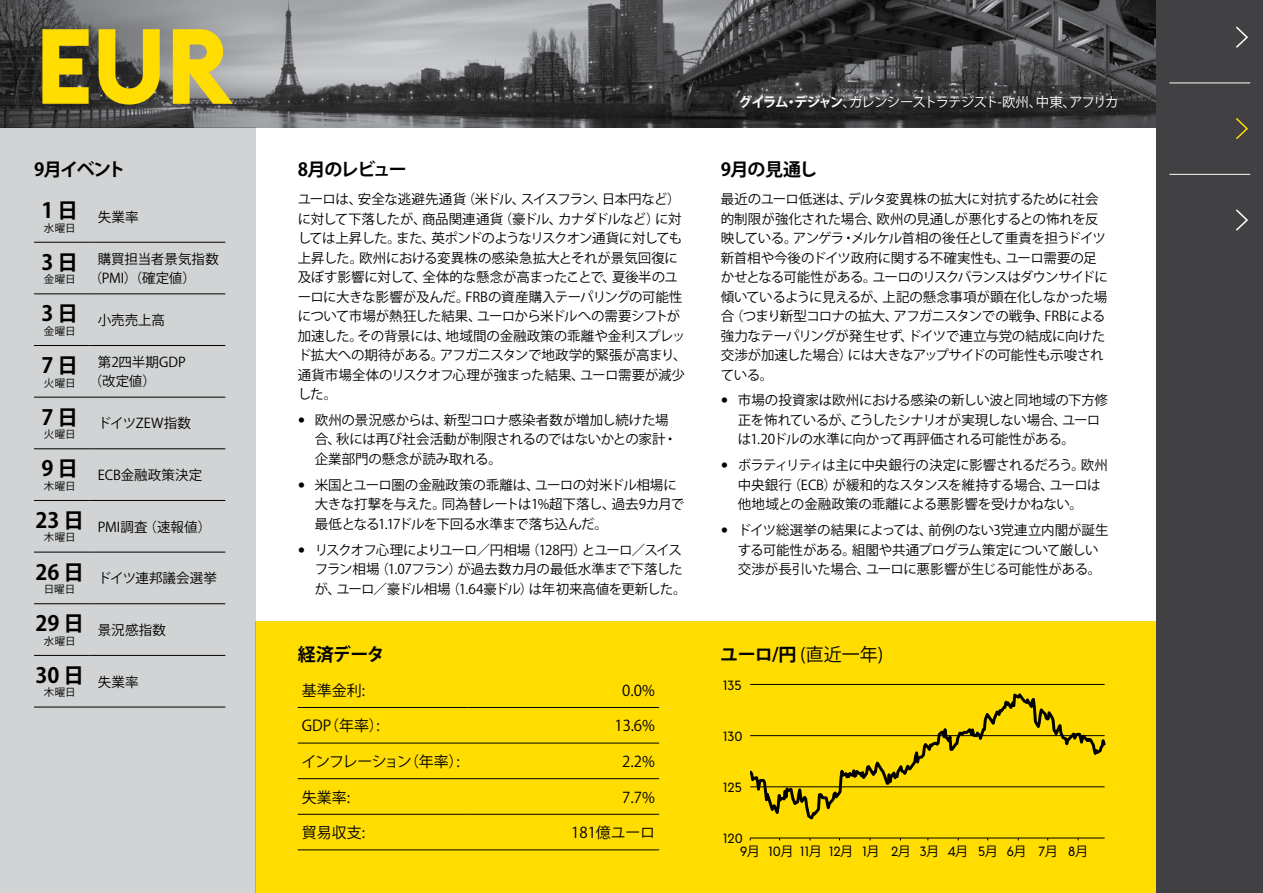
<style>
.page{position:relative;width:1263px;height:893px;background:#fff}
.page>*{position:absolute;margin:0;border:0;box-sizing:border-box;transform-origin:0 0}
.t1{font:700 105px "Euclid WU";color:#fd0}
.t2{font:700 21px "Koz Go Pr 6 N";color:#000}
.t3{font:700 18px "Koz Go Pr 6 N";letter-spacing:-.06em;color:#000}
.t4{font:18px "Koz Go Pr 6 N";color:#000}
.t5{font:700 18px "Koz Go Pr 6 N";letter-spacing:-.08em;color:#000}
.t6{font:15px "Koz Go Pr 6 N";color:#000}
.t7{font:15px "Koz Go Pr 6 N";letter-spacing:-.085em;color:#000}
.t8{font:13.5px/19.5px "Koz Go Pr 6 N";letter-spacing:-.025em;color:#000}
.t9{font:13.5px/19.5px "Koz Go Pr 6 N";letter-spacing:-.045em;color:#000}
.t10{font:13.5px "Koz Go Pr 6 N";letter-spacing:-.075em;color:#fff}
.t11{font:13.5px/19.5px "Koz Go Pr 6 N";color:#000}
.t12{font:13.5px/19.5px "Koz Go Pr 6 N";letter-spacing:-.005em;color:#000}
.t13{font:13.5px "Koz Go Pr 6 N";letter-spacing:.005em;color:#000}
.t14{font:13.2px "Euclid WU";color:#000}
.t15{font:13.2px "Euclid WU";letter-spacing:-.035em;color:#000}
.t16{font:10.5px "Koz Go Pr 6 N";color:#000}
.s1{font-weight:700}
.s2{font-family:"Koz Go Pr 6 N"}
</style>
<div class="page">
<img style="left:0;top:0;width:1157px;height:127px">
<div style="left:255px;top:622px;width:902px;height:271px;background:#fd0"></div>
<div style="left:0;top:127px;width:255px;height:766px;background:#d1d3d4"></div>
<hr style="left:34px;top:242px;width:55px;height:1px;background:#000">
<hr style="left:89px;top:242px;width:136px;height:1px;background:#000">
<hr style="left:34px;top:293px;width:55px;height:1px;background:#000">
<hr style="left:89px;top:293px;width:136px;height:1px;background:#000">
<hr style="left:34px;top:345px;width:55px;height:1px;background:#000">
<hr style="left:89px;top:345px;width:136px;height:1px;background:#000">
<hr style="left:34px;top:397px;width:55px;height:1px;background:#000">
<hr style="left:89px;top:397px;width:136px;height:1px;background:#000">
<hr style="left:34px;top:448px;width:55px;height:1px;background:#000">
<hr style="left:89px;top:448px;width:136px;height:1px;background:#000">
<hr style="left:34px;top:500px;width:55px;height:1px;background:#000">
<hr style="left:89px;top:500px;width:136px;height:1px;background:#000">
<hr style="left:34px;top:552px;width:55px;height:1px;background:#000">
<hr style="left:89px;top:552px;width:136px;height:1px;background:#000">
<hr style="left:34px;top:603px;width:55px;height:1px;background:#000">
<hr style="left:89px;top:603px;width:136px;height:1px;background:#000">
<hr style="left:34px;top:655px;width:55px;height:1px;background:#000">
<hr style="left:89px;top:655px;width:136px;height:1px;background:#000">
<hr style="left:34px;top:707px;width:55px;height:1px;background:#000">
<hr style="left:89px;top:707px;width:136px;height:1px;background:#000">
<hr style="left:298px;top:707px;width:170px;height:1px;background:#000">
<hr style="left:298px;top:743px;width:170px;height:1px;background:#000">
<hr style="left:298px;top:778px;width:170px;height:1px;background:#000">
<hr style="left:298px;top:814px;width:170px;height:1px;background:#000">
<hr style="left:298px;top:849px;width:170px;height:1px;background:#000">
<hr style="left:468px;top:707px;width:191px;height:1px;background:#000">
<hr style="left:468px;top:743px;width:191px;height:1px;background:#000">
<hr style="left:468px;top:778px;width:191px;height:1px;background:#000">
<hr style="left:468px;top:814px;width:191px;height:1px;background:#000">
<hr style="left:468px;top:849px;width:191px;height:1px;background:#000">
<hr style="left:750px;top:684px;width:355px;height:1px;background:#000">
<hr style="left:750px;top:838px;width:355px;height:1px;background:#000">
<svg style="left:750px;top:693px;width:355px;height:127px"></svg>
<div style="left:1157px;top:0;width:106px;height:893px;background:#414042"></div>
<hr style="left:1169px;top:83px;width:81px;height:1px;background:#fff">
<hr style="left:1169px;top:174px;width:81px;height:1px;background:#fff">
<svg style="left:1236px;top:26px;width:12px;height:22px"></svg>
<svg style="left:1236px;top:209px;width:12px;height:22px"></svg>
<svg style="left:1236px;top:118px;width:12px;height:22px"></svg>
<h1 class="t1" style="left:35px;top:6px;width:198px">EUR</h1>
<h3 class="t3" style="left:34px;top:159px;width:93px">9月イベント</h3>
<h2 class="t2" style="left:42px;top:199px;width:38px">1 日</h2>
<p class="t16" style="left:44px;top:222px;width:33px">水曜日</p>
<p class="t8" style="left:98px;top:207px;width:42px">失業率</p>
<h2 class="t2" style="left:42px;top:250px;width:38px">3 日</h2>
<p class="t16" style="left:44px;top:273px;width:33px">金曜日</p>
<h2 class="t2" style="left:42px;top:302px;width:38px">3 日</h2>
<p class="t16" style="left:44px;top:325px;width:33px">金曜日</p>
<h2 class="t2" style="left:42px;top:353px;width:38px">7 日</h2>
<p class="t16" style="left:44px;top:377px;width:33px">火曜日</p>
<h2 class="t2" style="left:42px;top:405px;width:38px">7 日</h2>
<p class="t16" style="left:44px;top:428px;width:33px">火曜日</p>
<h2 class="t2" style="left:42px;top:457px;width:38px">9 日</h2>
<p class="t16" style="left:44px;top:480px;width:33px">木曜日</p>
<h2 class="t2" style="left:36px;top:508px;width:50px">23 日</h2>
<p class="t16" style="left:44px;top:532px;width:33px">木曜日</p>
<h2 class="t2" style="left:36px;top:560px;width:50px">26 日</h2>
<p class="t16" style="left:44px;top:583px;width:33px">日曜日</p>
<h2 class="t2" style="left:36px;top:612px;width:50px">29 日</h2>
<p class="t16" style="left:44px;top:635px;width:33px">水曜日</p>
<h2 class="t2" style="left:36px;top:663px;width:50px">30 日</h2>
<p class="t16" style="left:44px;top:687px;width:33px">木曜日</p>
<p class="t12" style="left:89px;top:249px;width:132px;text-indent:9px">購買担当者景気指数（PMI）（確定値）</p>
<p class="t8" style="left:98px;top:311px;width:69px">小売売上高</p>
<p class="t11" style="left:89px;top:353px;width:99px;text-indent:9px">第2四半期GDP（改定値）</p>
<p class="t12" style="left:98px;top:414px;width:95px">ドイツZEW指数</p>
<p class="t11" style="left:98px;top:466px;width:106px">ECB金融政策決定</p>
<p class="t11" style="left:98px;top:517px;width:115px">PMI調査（速報値）</p>
<p class="t13" style="left:98px;top:571px;width:121px">ドイツ連邦議会選挙</p>
<p class="t8" style="left:98px;top:621px;width:70px">景況感指数</p>
<p class="t8" style="left:98px;top:672px;width:42px">失業率</p>
<h3 class="t5" style="left:298px;top:159px;width:111px">8月のレビュー</h3>
<p class="t8" style="left:298px;top:190px;width:391px">ユーロは、安全な逃避先通貨（米ドル、スイスフラン、日本円など）に対して下落したが、商品関連通貨（豪ドル、カナダドルなど）に対しては上昇した。また、英ポンドのようなリスクオン通貨に対しても上昇した。欧州における変異株の感染急拡大とそれが景気回復に及ぼす影響に対して、全体的な懸念が高まったことで、夏後半のユーロに大きな影響が及んだ。FRBの資産購入テーパリングの可能性について市場が熱狂した結果、ユーロから米ドルへの需要シフトが加速した。その背景には、地域間の金融政策の乖離や金利スプレッド拡大への期待がある。アフガニスタンで地政学的緊張が高まり、通貨市場全体のリスクオフ心理が強まった結果、ユーロ需要が減少した。</p>
<p class="t8" style="left:315px;top:410px;width:364px">欧州の景況感からは、新型コロナ感染者数が増加し続けた場合、秋には再び社会活動が制限されるのではないかとの家計・企業部門の懸念が読み取れる。</p>
<p class="t8" style="left:315px;top:475px;width:371px">米国とユーロ圏の金融政策の乖離は、ユーロの対米ドル相場に大きな打撃を与えた。同為替レートは1%超下落し、過去9カ月で最低となる1.17ドルを下回る水準まで落ち込んだ。</p>
<p class="t9" style="left:315px;top:540px;width:374px">リスクオフ心理によりユーロ／円相場（128円）とユーロ／スイスフラン相場（1.07フラン）が過去数カ月の最低水準まで下落したが、ユーロ／豪ドル相場（1.64豪ドル）は年初来高値を更新した。</p>
<p class="t10" style="left:739px;top:95px;width:381px"><span class="s1">グイラム・デジャン</span>、カレンシーストラテジスト-欧州、中東、アフリカ</p>
<h3 class="t3" style="left:721px;top:159px;width:98px">9月の見通し</h3>
<p class="t8" style="left:721px;top:190px;width:389px">最近のユーロ低迷は、デルタ変異株の拡大に対抗するために社会的制限が強化された場合、欧州の見通しが悪化するとの怖れを反映している。アンゲラ・メルケル首相の後任として重責を担うドイツ新首相や今後のドイツ政府に関する不確実性も、ユーロ需要の足かせとなる可能性がある。ユーロのリスクバランスはダウンサイドに傾いているように見えるが、上記の懸念事項が顕在化しなかった場合（つまり新型コロナの拡大、アフガニスタンでの戦争、FRBによる強力なテーパリングが発生せず、ドイツで連立与党の結成に向けた交渉が加速した場合）には大きなアップサイドの可能性も示唆されている。</p>
<p class="t8" style="left:738px;top:391px;width:372px">市場の投資家は欧州における感染の新しい波と同地域の下方修正を怖れているが、こうしたシナリオが実現しない場合、ユーロは1.20ドルの水準に向かって再評価される可能性がある。</p>
<p class="t8" style="left:738px;top:456px;width:372px">ボラティリティは主に中央銀行の決定に影響されるだろう。欧州中央銀行（ECB）が緩和的なスタンスを維持する場合、ユーロは他地域との金融政策の乖離による悪影響を受けかねない。</p>
<p class="t8" style="left:738px;top:521px;width:372px">ドイツ総選挙の結果によっては、前例のない3党連立内閣が誕生する可能性がある。組閣や共通プログラム策定について厳しい交渉が長引いた場合、ユーロに悪影響が生じる可能性がある。</p>
<h3 class="t3" style="left:298px;top:644px;width:89px">経済データ</h3>
<h3 class="t4" style="left:720px;top:644px;width:165px"><span class="s1">ユーロ/円</span> (直近一年)</h3>
<p class="t14" style="left:723px;top:677px;width:20px">135</p>
<p class="t6" style="left:302px;top:682px;width:65px">基準金利:</p>
<p class="t6" style="left:622px;top:682px;width:34px">0.0%</p>
<p class="t6" style="left:302px;top:717px;width:83px">GDP（年率）:</p>
<p class="t6" style="left:615px;top:717px;width:42px">13.6%</p>
<p class="t7" style="left:302px;top:753px;width:164px">インフレーション（年率）:</p>
<p class="t6" style="left:622px;top:753px;width:34px">2.2%</p>
<p class="t6" style="left:302px;top:789px;width:50px">失業率:</p>
<p class="t6" style="left:622px;top:789px;width:34px">7.7%</p>
<p class="t6" style="left:302px;top:824px;width:65px">貿易収支:</p>
<p class="t6" style="left:571px;top:824px;width:86px">181億ユーロ</p>
<p class="t14" style="left:723px;top:831px;width:21px">120</p>
<p class="t14" style="left:723px;top:728px;width:21px">130</p>
<p class="t14" style="left:723px;top:780px;width:20px">125</p>
<p class="t15" style="left:740px;top:844px;width:141px">9S<span class="s2">月</span> 10O<span class="s2">月</span> 11N<span class="s2">月</span> 12D<span class="s2">月</span> 1<span class="s2">月</span>J</p>
<p class="t14" style="left:891px;top:843px;width:168px">2F<span class="s2">月</span> 3M<span class="s2">月</span> 4A<span class="s2">月</span> 5M<span class="s2">月</span> 6<span class="s2">月</span>J 7<span class="s2">月</span>J</p>
<p class="t14" style="left:1068px;top:843px;width:22px">8 A<span class="s2">月</span></p>
</div>
